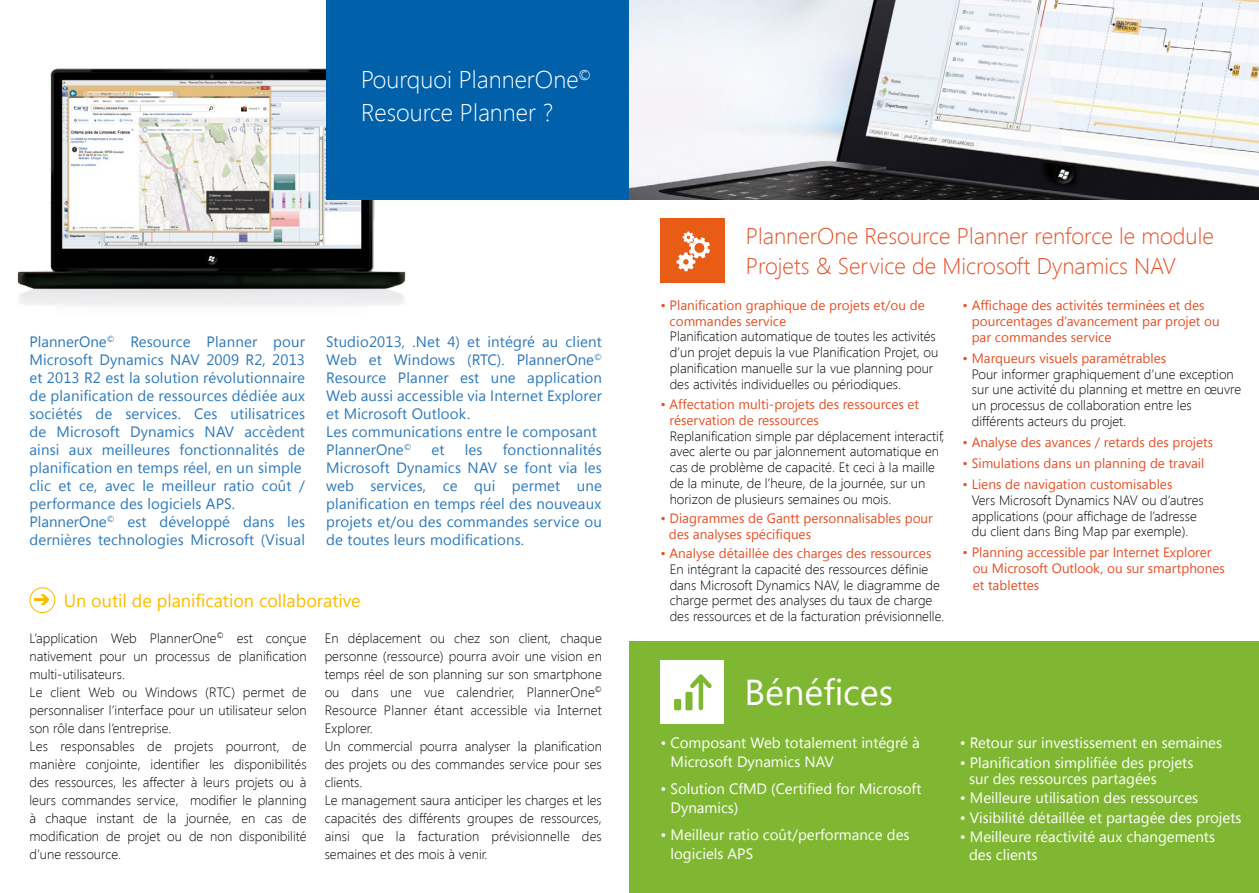
<style>
.page{position:relative;width:1259px;height:893px;background:#fff}
.page>*{position:absolute;margin:0;border:0;box-sizing:border-box;transform-origin:0 0}
.t1{font:36px "Segoe UI";color:#fff}
.t2{font:300 24.15px/32.4px "Segoe UI";color:#fff}
.t3{font:300 22.65px/30px "Segoe UI";color:#e74f25}
.t4{font:18px "Segoe UI";color:#fabb00}
.t5{font:15px/18px "Segoe UI";letter-spacing:.01em;color:#2d79b9}
.t6{font:15px/18.8px "Segoe UI";color:#fff}
.t7{font:300 13.5px/18px "Segoe UI";color:#000}
.t8{font:13.5px/16.2px "Segoe UI";color:#e74f25}
</style>
<div class="page">
<img style="left:17px;top:68px;width:393px;height:238px">
<div style="left:326px;top:0;width:303px;height:199px;background:#0060aa"></div>
<div style="left:629px;top:641px;width:630px;height:252px;background:#80b732"></div>
<img style="left:629px;top:0;width:630px;height:199px">
<svg style="left:29px;top:587px;width:26px;height:26px"></svg>
<div style="left:660px;top:218px;width:64px;height:64px;background:#e85c15"></div>
<svg style="left:676px;top:232px;width:34px;height:39px"></svg>
<div style="left:660px;top:660px;width:63px;height:64px;background:#fff"></div>
<div style="left:674px;top:699px;width:7px;height:11px;background:#80b732;border-radius:2px"></div>
<div style="left:685px;top:692px;width:7px;height:18px;background:#80b732;border-radius:2px"></div>
<div style="left:698px;top:677px;width:5px;height:31px;background:#80b732"></div>
<svg style="left:686px;top:674px;width:26px;height:18px"></svg>
<h2 class="t2" style="left:361px;top:62px;width:231px">Pourquoi PlannerOne<sup>©<br></sup>Resource Planner ?</h2>
<p class="t5" style="left:29px;top:332px;width:277px">PlannerOne<sup>©</sup> Resource Planner pour Microsoft Dynamics NAV 2009 R2, 2013 et 2013 R2 est la solution révolutionnaire de planification de ressources dédiée aux sociétés de services. Ces utilisatrices de Microsoft Dynamics NAV accèdent ainsi aux meilleures fonctionnalités de planification en temps réel, en un simple clic et ce, avec le meilleur ratio coût / performance des logiciels APS.<br>PlannerOne<sup>©</sup> est développé dans les dernières technologies Microsoft (Visual</p>
<p class="t5" style="left:326px;top:332px;width:277px">Studio2013, .Net 4) et intégré au client<br>Web et Windows (RTC). PlannerOne<sup>©<br></sup>Resource Planner est une application<br>Web aussi accessible via Internet Explorer et Microsoft Outlook.<br>Les communications entre le composant<br>PlannerOne<sup>©</sup></p>
<p class="t5" style="left:326px;top:440px;width:277px;text-align:justify;text-indent:176px">fonctionnalités Microsoft Dynamics NAV se font via les web services, ce qui permet une planification en temps réel des nouveaux projets et/ou des commandes service ou de toutes leurs modifications.</p>
<p class="t5" style="left:431px;top:440px;width:15px">et</p>
<p class="t5" style="left:465px;top:440px;width:19px">les</p>
<h3 class="t4" style="left:64px;top:588px;width:298px">Un outil de planification collaborative</h3>
<p class="t7" style="left:29px;top:629px;width:279px">L’application Web PlannerOne<sup>©</sup> est conçue nativement pour un processus de planification multi-utilisateurs.<br>Le client Web ou Windows (RTC) permet de personnaliser l’interface pour un utilisateur selon son rôle dans l’entreprise.<br>Les responsables de projets pourront, de manière conjointe, identifier les disponibilités des ressources, les affecter à leurs projets ou à leurs commandes service, modifier le planning à chaque instant de la journée, en cas de modification de projet ou de non disponibilité d’une ressource.</p>
<p class="t7" style="left:325px;top:629px;width:279px">En déplacement ou chez son client, chaque personne (ressource) pourra avoir une vision en temps réel de son planning sur son smartphone ou dans une vue calendrier, PlannerOne<sup>© </sup>Resource Planner étant accessible via Internet Explorer.<br>Un commercial pourra analyser la planification des projets ou des commandes service pour ses clients.<br>Le management saura anticiper les charges et les capacités des différents groupes de ressources, ainsi que la facturation prévisionnelle des semaines et des mois à venir.</p>
<h3 class="t3" style="left:746px;top:220px;width:469px">PlannerOne Resource Planner renforce le module<br>Projets &amp; Service de Microsoft Dynamics NAV</h3>
<p class="t8" style="left:669px;top:296px;width:257px;text-indent:-9px">• Planification graphique de projets et/ou de commandes service</p>
<p class="t7" style="left:670px;top:328px;width:270px;line-height:15.9px">Planification automatique de toutes les activités d’un projet depuis la vue Planification Projet, ou planification manuelle sur la vue planning pour des activités individuelles ou périodiques.</p>
<p class="t8" style="left:669px;top:395px;width:251px;text-indent:-9px">• Affectation multi-projets des ressources et réservation de ressources</p>
<p class="t7" style="left:670px;top:427px;width:276px;line-height:15.8px">Replanification simple par déplacement interactif, avec alerte ou par jalonnement automatique en cas de problème de capacité. Et ceci à la maille de la minute, de l’heure, de la journée, sur un horizon de plusieurs semaines ou mois.</p>
<p class="t8" style="left:669px;top:510px;width:266px;line-height:15.5px;text-indent:-9px">• Diagrammes de Gantt personnalisables pour des analyses spécifiques</p>
<p class="t8" style="left:660px;top:545px;width:272px">• Analyse détaillée des charges des ressources</p>
<p class="t7" style="left:670px;top:561px;width:276px;line-height:15.8px">En intégrant la capacité des ressources définie dans Microsoft Dynamics NAV, le diagramme de charge permet des analyses du taux de charge des ressources et de la facturation prévisionnelle.</p>
<p class="t8" style="left:972px;top:296px;width:249px;text-indent:-9px">• Affichage des activités terminées et des pourcentages d’avancement par projet ou par commandes service</p>
<p class="t8" style="left:962px;top:350px;width:205px">• Marqueurs visuels paramétrables</p>
<p class="t7" style="left:972px;top:366px;width:271px;line-height:15.8px">Pour informer graphiquement d’une exception sur une activité du planning et mettre en œuvre un processus de collaboration entre les différents acteurs du projet.</p>
<p class="t8" style="left:962px;top:434px;width:252px">• Analyse des avances / retards des projets</p>
<p class="t8" style="left:962px;top:455px;width:243px">• Simulations dans un planning de travail</p>
<p class="t8" style="left:962px;top:476px;width:211px">• Liens de navigation customisables</p>
<p class="t7" style="left:972px;top:492px;width:233px;line-height:15.8px">Vers Microsoft Dynamics NAV ou d’autres applications (pour affichage de l’adresse du client dans Bing Map par exemple).</p>
<p class="t8" style="left:972px;top:544px;width:254px;text-indent:-10px">• Planning accessible par Internet Explorer ou Microsoft Outlook, ou sur smartphones et tablettes</p>
<h1 class="t1" style="left:744px;top:667px;width:150px">Bénéfices</h1>
<p class="t6" style="left:670px;top:733px;width:251px;text-indent:-10px">• Composant Web totalement intégré à<br>Microsoft Dynamics NAV</p>
<p class="t6" style="left:670px;top:779px;width:252px;text-indent:-10px">• Solution CfMD (Certified for Microsoft<br>Dynamics)</p>
<p class="t6" style="left:670px;top:825px;width:240px;text-indent:-10px">• Meilleur ratio coût/performance des logiciels APS</p>
<p class="t6" style="left:959px;top:733px;width:264px">• Retour sur investissement en semaines</p>
<p class="t6" style="left:969px;top:754px;width:226px;line-height:16.2px;text-indent:-9px">• Planification simplifiée des projets sur des ressources partagées</p>
<p class="t6" style="left:959px;top:788px;width:240px">• Meilleure utilisation des ressources</p>
<p class="t6" style="left:959px;top:808px;width:283px">• Visibilité détaillée et partagée des projets</p>
<p class="t6" style="left:969px;top:827px;width:247px;line-height:18px;text-indent:-9px">• Meilleure réactivité aux changements des clients</p>
</div>
